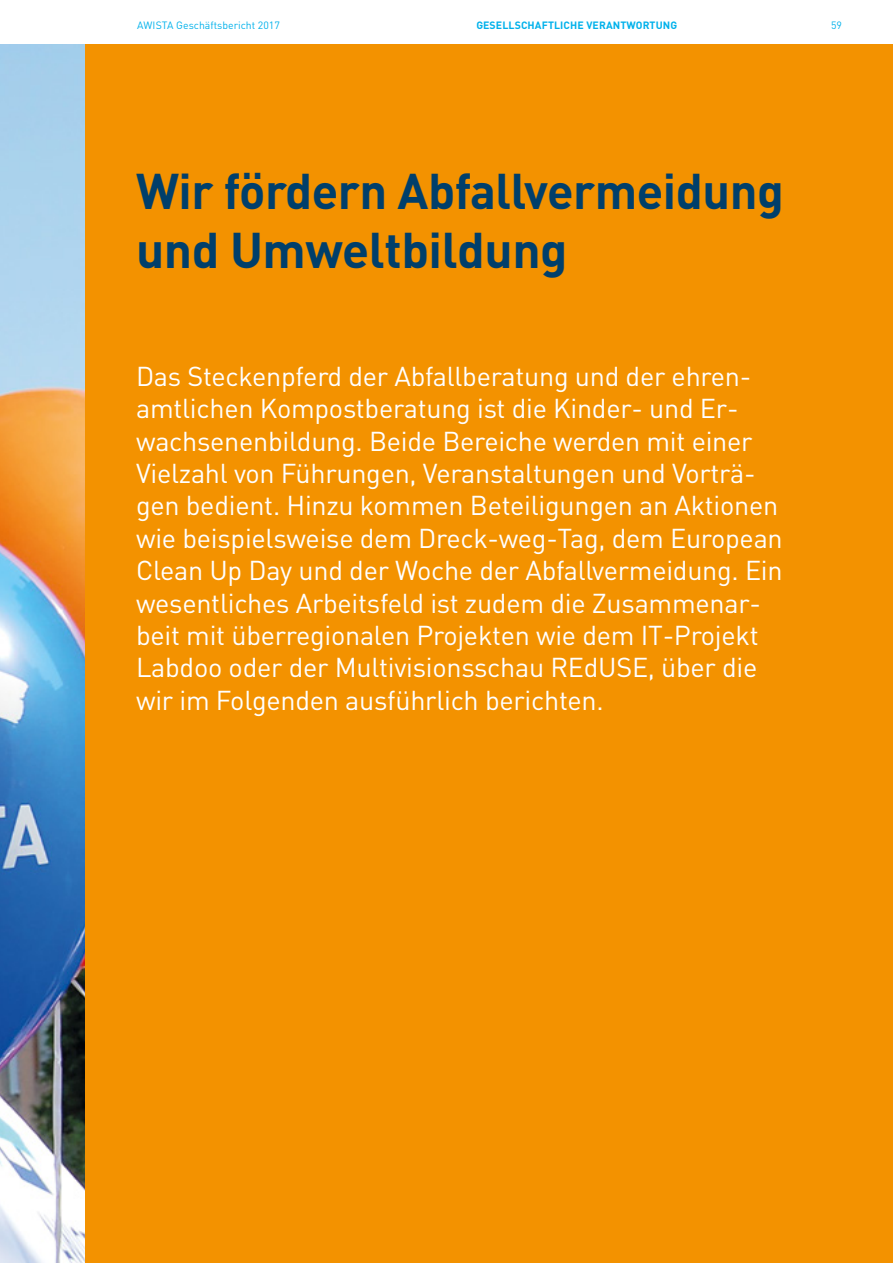
<style>
.page{position:relative;width:893px;height:1263px;background:#fff}
.page>*{position:absolute;margin:0;border:0;box-sizing:border-box;transform-origin:0 0}
.t1{font:700 49.5px/58.5px "DIN Pro";letter-spacing:-.01em;color:#003f6b}
.t2{font:27px/32.4px "DIN Pro";letter-spacing:-.01em;color:#fff}
.t3{font:700 10.5px "DIN Pro";letter-spacing:.01em;color:#00b1eb}
.t4{font:10.5px "DIN Pro";color:#00b1eb}
</style>
<div class="page">
<img style="left:0;top:45px;width:85px;height:1218px">
<div style="left:85px;top:45px;width:808px;height:1218px;background:#f39200"></div>
<p class="t4" style="left:137px;top:18px;width:144px">AWISTA Geschäftsbericht 2017</p>
<p class="t3" style="left:476px;top:18px;width:202px">GESELLSCHAFTLICHE VERANTWORTUNG</p>
<p class="t4" style="left:831px;top:18px;width:12px">59</p>
<h1 class="t1" style="left:136px;top:160px;width:649px">Wir fördern Abfallvermeidung und Umweltbildung</h1>
<p class="t2" style="left:136px;top:359px;width:648px">Das Steckenpferd der Abfallberatung und der ehren&shy;amtlichen Kompostberatung ist die Kinder- und Er&shy;wachsenenbildung. Beide Bereiche werden mit einer Vielzahl von Führungen, Veranstaltungen und Vorträ&shy;gen bedient. Hinzu kommen Beteiligungen an Aktionen wie beispielsweise dem Dreck-weg-Tag, dem European Clean Up Day und der Woche der Abfallvermeidung. Ein wesentliches Arbeitsfeld ist zudem die Zusammenar&shy;beit mit überregionalen Projekten wie dem IT-Projekt Labdoo oder der Multivisionsschau REdUSE, über die wir im Folgenden ausführlich berichten.</p>
</div>
